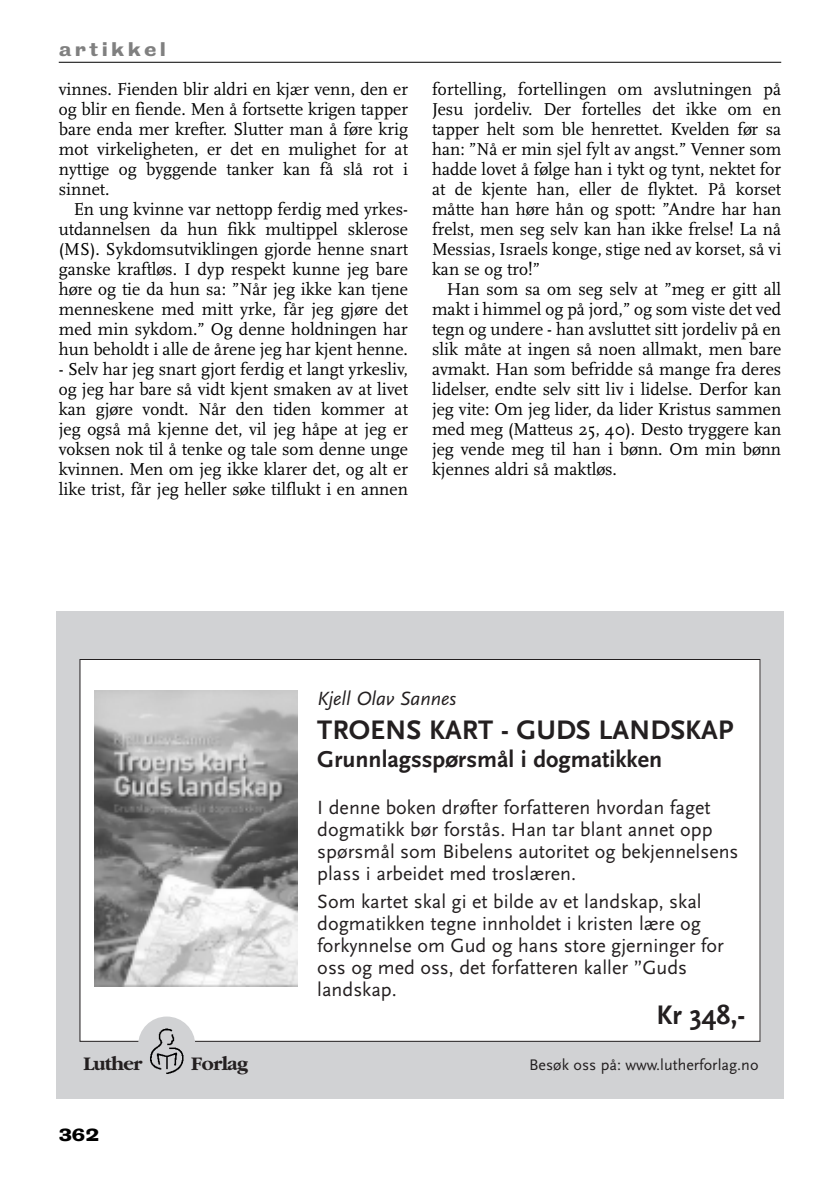
<style>
.page{position:relative;width:840px;height:1191px;background:#fff}
.page>*{position:absolute;margin:0;border:0;box-sizing:border-box;transform-origin:0 0}
.t1{font:28px "Scala Sans Bold+OYPNOT";color:#231f20}
.t2{font:24px "Scala Sans Bold+OYPNOT";color:#231f20}
.t3{font:20px/22px "Scala Sans+ASHXSY";color:#231f20}
.t4{font:20px "Scala Sans Italic+MAOHQR";color:#231f20}
.t5{font:20px "Garamond Bold+WJDDGR";color:#231f20}
.t6{font:18px/20px "Scala";color:#000;text-align:justify}
.t7{font:18px "Bureau Grotesque Seven Nine";letter-spacing:.18em;color:#808080}
.t8{font:16px "Scala Sans+ASHXSY";color:#231f20}
.t9{font:16px "Bureau Grotesque Seven Nine";color:#000}
</style>
<div class="page">
<hr style="left:59px;top:62px;width:721px;height:1px;background:#000">
<div style="left:57px;top:611px;width:725px;height:487px;background:#d1d2d4"></div>
<div style="left:80px;top:659px;width:679px;height:382px;background:#fff"></div>
<img style="left:95px;top:691px;width:202px;height:295px">
<div style="left:138px;top:1016px;width:57px;height:57px;background:#d1d2d4;border-radius:50%"></div>
<img style="left:150px;top:1028px;width:34px;height:46px">
<p class="t7" style="left:59px;top:39px;width:109px">artikkel</p>
<p class="t6" style="left:59px;top:79px;width:350px">vinnes. Fienden blir aldri en kjær venn, den er og blir en fiende. Men å fortsette krigen tapper bare enda mer krefter. Slutter man å føre krig mot virkeligheten, er det en mulighet for at nyttige og byggende tanker kan få slå rot i sinnet.</p>
<p class="t6" style="left:59px;top:199px;width:350px;text-indent:15px">En ung kvinne var nettopp ferdig med yrkes&shy;utdannelsen da hun fikk multippel sklerose (MS). Sykdomsutviklingen gjorde henne snart ganske kraftløs. I dyp respekt kunne jeg bare høre og tie da hun sa: ”Når jeg ikke kan tjene menneskene med mitt yrke, får jeg gjøre det med min sykdom.” Og denne holdningen har hun beholdt i alle de årene jeg har kjent henne.</p>
<p class="t6" style="left:59px;top:359px;width:350px">- Selv har jeg snart gjort ferdig et langt yrkesliv, og jeg har bare så vidt kjent smaken av at livet kan gjøre vondt. Når den tiden kommer at jeg også må kjenne det, vil jeg håpe at jeg er voksen nok til å tenke og tale som denne unge kvinnen. Men om jeg ikke klarer det, og alt er like trist, får jeg heller søke tilflukt i en annen</p>
<p class="t6" style="left:432px;top:79px;width:350px">fortelling, fortellingen om avslutningen på Jesu jordeliv. Der fortelles det ikke om en tapper helt som ble henrettet. Kvelden før sa han: ”Nå er min sjel fylt av angst.” Venner som hadde lovet å følge han i tykt og tynt, nektet for at de kjente han, eller de flyktet. På korset måtte han høre hån og spott: ”Andre har han frelst, men seg selv kan han ikke frelse! La nå Messias, Israels konge, stige ned av korset, så vi kan se og tro!”</p>
<p class="t6" style="left:432px;top:279px;width:350px;text-indent:15px">Han som sa om seg selv at ”meg er gitt all makt i himmel og på jord,” og som viste det ved tegn og undere - han avsluttet sitt jordeliv på en slik måte at ingen så noen allmakt, men bare avmakt. Han som befridde så mange fra deres lidelser, endte selv sitt liv i lidelse. Derfor kan jeg vite: Om jeg lider, da lider Kristus sammen med meg (Matteus 25, 40). Desto tryggere kan jeg vende meg til han i bønn. Om min bønn kjennes aldri så maktløs.</p>
<p class="t4" style="left:317px;top:686px;width:140px">Kjell Olav Sannes</p>
<h1 class="t1" style="left:317px;top:712px;width:417px">TROENS KART - GUDS LANDSKAP</h1>
<h2 class="t2" style="left:317px;top:744px;width:346px">Grunnlagsspørsmål i dogmatikken</h2>
<p class="t3" style="left:317px;top:796px;width:422px">I denne boken drøfter forfatteren hvordan faget dogmatikk bør forstås. Han tar blant annet opp spørsmål som Bibelens autoritet og bekjennelsens plass i arbeidet med troslæren.</p>
<p class="t3" style="left:317px;top:889px;width:408px">Som kartet skal gi et bilde av et landskap, skal dogmatikken tegne innholdet i kristen lære og forkynnelse om Gud og hans store gjerninger for oss og med oss, det forfatteren kaller ”Guds landskap.</p>
<p class="t5" style="left:83px;top:1051px;width:61px">Luther</p>
<p class="t5" style="left:191px;top:1051px;width:58px">Forlag</p>
<p class="t9" style="left:59px;top:1126px;width:42px">362</p>
<h1 class="t1" style="left:656px;top:998px;width:90px">Kr 348,-</h1>
<p class="t8" style="left:529px;top:1055px;width:231px">Besøk oss på: www.lutherforlag.no</p>
</div>
